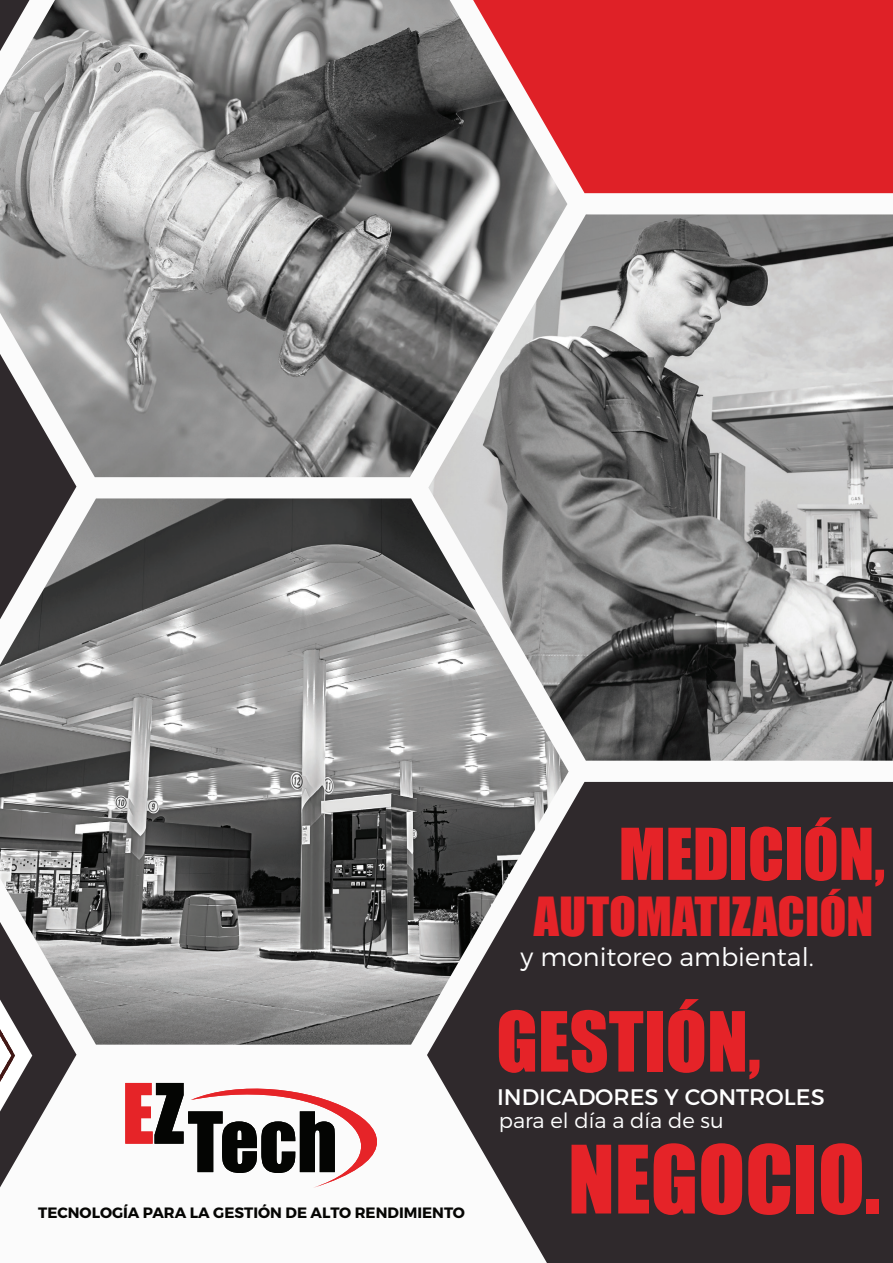
<style>
.page{position:relative;width:893px;height:1263px;background:#fbfbfb}
.page>*{position:absolute;margin:0;border:0;box-sizing:border-box;transform-origin:0 0}
.t1{font:87px "Impact";color:#e52328}
.t2{font:76.5px "Impact";color:#e52328}
.t3{font:66px "Impact";color:#e52328}
.t4{font:49.5px "Impact";color:#e52328}
.t5{font:300 25.5px "Montserrat";color:#fff}
.t6{font:22.5px "Montserrat";color:#fff}
.t7{font:300 21px "Montserrat";color:#fff}
.t8{font:700 15px "Montserrat";color:#050503}
</style>
<div class="page">
<svg style="left:0;top:477px;width:76px;height:655px;fill:#2f292c"></svg>
<div style="left:427px;top:782px;width:466px;height:481px;background:#2f292c"></div>
<img style="left:428px;top:214px;width:465px;height:547px">
<div style="left:567px;top:0;width:326px;height:193px;background:#df2127"></div>
<img style="left:0;top:498px;width:569px;height:547px">
<img style="left:0;top:0;width:567px;height:477px">
<svg style="left:0;top:859px;width:32px;height:329px"></svg>
<hr style="left:0;top:1029px;width:3px;height:53px;background:#451716">
<hr style="left:3px;top:1029px;width:2px;height:53px;background:#441815">
<hr style="left:5px;top:1029px;width:3px;height:53px;background:#421815">
<hr style="left:8px;top:1029px;width:2px;height:53px;background:#411815">
<hr style="left:10px;top:1029px;width:3px;height:53px;background:#401614">
<hr style="left:13px;top:1029px;width:2px;height:53px;background:#3d1613">
<svg style="left:125px;top:1059px;width:351px;height:129px"></svg>
<p class="t8" style="left:38px;top:1203px;width:428px">TECNOLOGÍA PARA LA GESTIÓN DE ALTO RENDIMIENTO</p>
<h3 class="t3" style="left:619px;top:803px;width:268px">MEDICIÓN,</h3>
<h3 class="t4" style="left:534px;top:878px;width:341px">AUTOMATIZACIÓN</h3>
<h3 class="t5" style="left:521px;top:941px;width:295px">y monitoreo ambiental.</h3>
<h2 class="t2" style="left:496px;top:982px;width:266px">GESTIÓN,</h2>
<h3 class="t6" style="left:497px;top:1083px;width:329px">INDICADORES Y CONTROLES</h3>
<h3 class="t7" style="left:499px;top:1108px;width:226px">para el día a día de su</h3>
<h1 class="t1" style="left:568px;top:1112px;width:314px">NEGOCIO.</h1>
</div>
